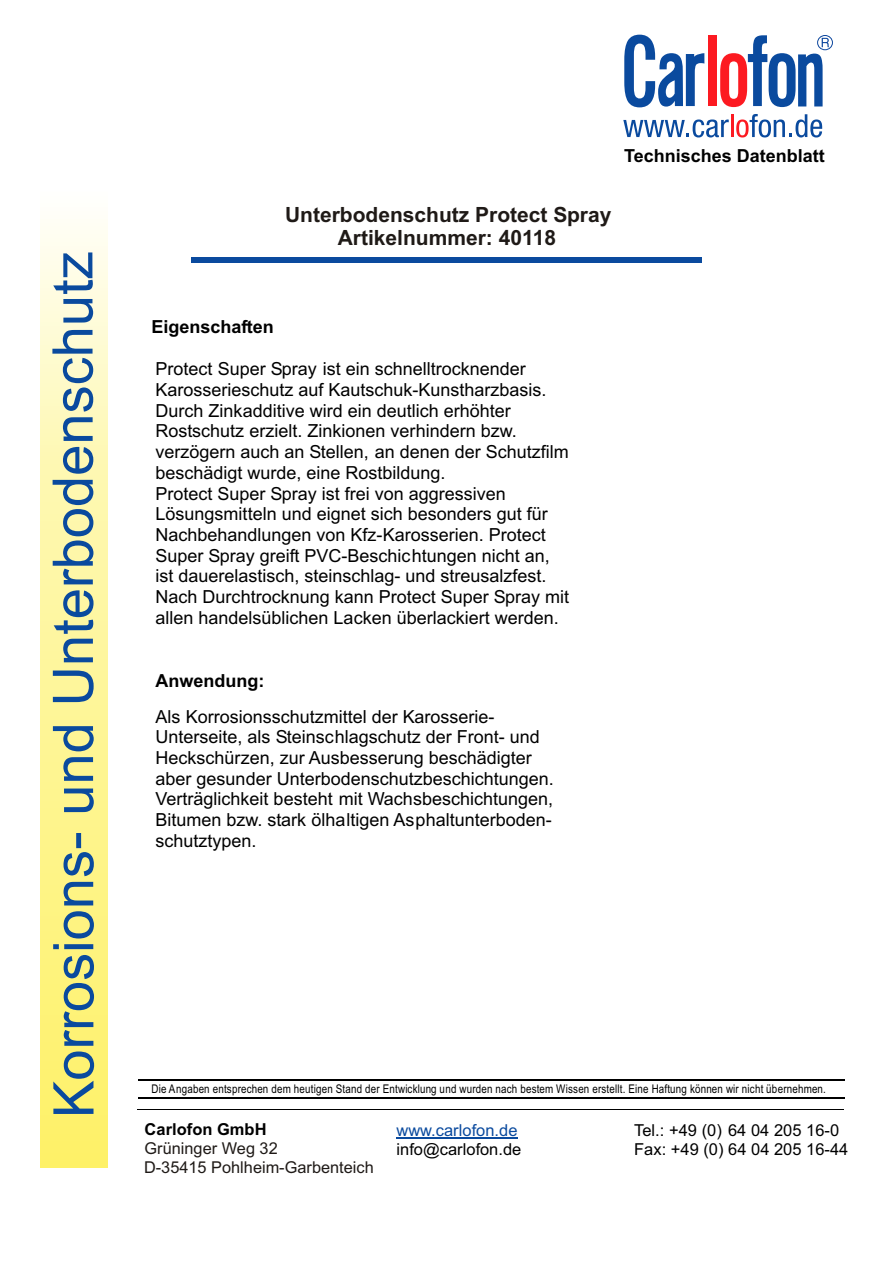
<style>
.page{position:relative;width:894px;height:1263px;background:#fff}
.page>*{position:absolute;margin:0;border:0;box-sizing:border-box;transform-origin:0 0}
.t1{font:55.95px "Arial";color:#0a4a9e}
.t2{font:700 21px/22.8px "Arial";color:#1f1a17;text-align:center}
.t3{font:18px/20.7px "Arial";color:#000}
.t4{font:700 18px "Arial";color:#000}
.t5{font:16.5px "Arial";color:#000}
.t6{font:16.5px "Arial";color:#0a4a9e}
.t7{font:700 16.5px "Arial";color:#000}
.t8{font:16.35px "Arial";color:#1f1a17}
.t9{font:12px "Arial Narrow";letter-spacing:.015em;color:#000}
</style>
<div class="page">
<hr style="left:138px;top:1080px;width:706px;height:1px;background:#000">
<hr style="left:138px;top:1098px;width:706px;height:1px;background:#000">
<hr style="left:396px;top:1138px;width:122px;height:1px;background:#0a4a9e">
<hr style="left:138px;top:1109px;width:706px;height:1px;background:#000">
<svg style="left:41px;top:223px;width:67px;height:945px;background:#fef69e"></svg>
<div style="left:191px;top:257px;width:510px;height:6px;background:#0a4a9e"></div>
<svg style="left:624px;top:35px;width:205px;height:72px"></svg>
<div style="left:817px;top:35px;width:16px;height:15px;border:1px solid #0d479e;border-radius:50%"></div>
<svg style="left:623px;top:119px;width:106px;height:19px"></svg>
<hr style="left:731px;top:114px;width:2px;height:23px;background:#fc1a21">
<svg style="left:736px;top:114px;width:86px;height:24px"></svg>
<h1 class="t1" style="left:52px;top:1118px;width:868px;rotate:-90deg">Korros oi n - und Unterbod nschutz</h1>
<h1 class="t1" style="left:52px;top:476px;width:33px;rotate:-90deg">e</h1>
<h1 class="t1" style="left:52px;top:878px;width:30px;rotate:-90deg">s</h1>
<p class="t4" style="left:624px;top:149px;width:202px">Technisches Datenblatt</p>
<p class="t2" style="left:285px;top:205px;width:328px">Unterbodenschutz Protect Spray<br>Artikelnummer: 40118</p>
<p class="t4" style="left:151px;top:320px;width:124px">Eigenschaften</p>
<p class="t3" style="left:156px;top:360px;width:415px">Protect Super Spray ist ein schnelltrocknender Karosserieschutz auf Kautschuk-Kunstharzbasis.<br>Durch Zinkadditive wird ein deutlich erhöhter Rostschutz erzielt. Zinkionen verhindern bzw. verzögern auch an Stellen, an denen der Schutzfilm beschädigt wurde, eine Rostbildung.<br>Protect Super Spray ist frei von aggressiven Lösungsmitteln und eignet sich besonders gut für Nachbehandlungen von Kfz-Karosserien. Protect Super Spray greift PVC-Beschichtungen nicht an, ist dauerelastisch, steinschlag- und streusalzfest.<br>Nach Durchtrocknung kann Protect Super Spray mit allen handelsüblichen Lacken überlackiert werden.</p>
<p class="t4" style="left:155px;top:674px;width:111px">Anwendung:</p>
<p class="t3" style="left:156px;top:708px;width:400px">Als Korrosionsschutzmittel der Karosserie-Unterseite, als Steinschlagschutz der Front- und Heckschürzen, zur Ausbesserung beschädigter aber gesunder Unterbodenschutzbeschichtungen.<br>Verträglichkeit besteht mit Wachsbeschichtungen, Bitumen bzw. stark ölhaltigen Asphaltunterboden&shy;schutztypen.</p>
<p class="t9" style="left:151px;top:1085px;width:676px">Die Angaben entsprechen dem heutigen Stand der Entwicklung und wurden nach bestem Wissen erstellt. Eine Haftung können wir nicht übernehmen.</p>
<p class="t7" style="left:145px;top:1123px;width:123px">Carlofon GmbH</p>
<p class="t6" style="left:396px;top:1124px;width:123px">www.carlofon.de</p>
<p class="t5" style="left:396px;top:1143px;width:126px">info@carlofon.de</p>
<p class="t5" style="left:634px;top:1124px;width:207px">Tel.: +49 (0) 64 04 205 16-0</p>
<p class="t8" style="left:145px;top:1142px;width:135px">Grüninger Weg 32</p>
<p class="t5" style="left:634px;top:1143px;width:216px">Fax: +49 (0) 64 04 205 16-44</p>
<p class="t8" style="left:144px;top:1161px;width:231px">D-35415 Pohlheim-Garbenteich</p>
</div>
